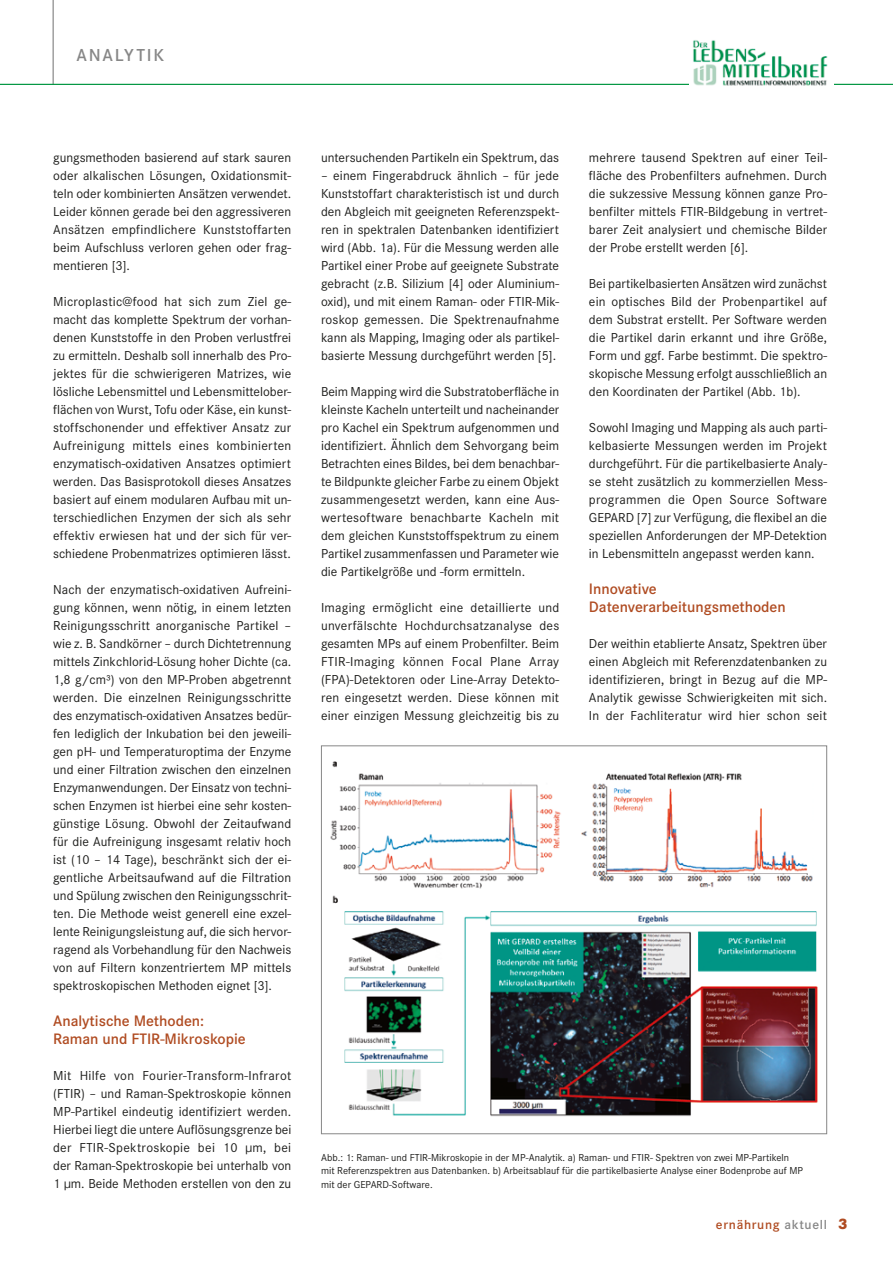
<style>
.page{position:relative;width:893px;height:1263px;background:#fff}
.page>*{position:absolute;margin:0;border:0;box-sizing:border-box;transform-origin:0 0}
.Rubrik{font:600 18px "Corporate S";letter-spacing:.1em;color:#878787}
.Zwischentitel{font:600 15.75px/18px "Corporate S";color:#b04c22}
.t1{font:800 15.75px "Corporate S";color:#b04c22}
.Fließtext{font:13.5px/18px "Corporate S";color:#1d1d1b;text-align:justify}
.t2{font:600 13.5px "Corporate S";letter-spacing:.05em;color:#b04c22}
.Bildunterschrift{font:10.5px/13.5px "Corporate S";color:#1d1d1b}
.s1{color:#878787}
</style>
<div class="page">
<hr style="left:53px;top:0;width:1px;height:85px;background:#878787">
<hr style="left:0;top:84px;width:893px;height:1px;background:#009641">
<div style="left:689px;top:39px;width:144px;height:49px;background:#fff"></div>
<img style="left:693px;top:40px;width:135px;height:46px">
<img style="left:330px;top:761px;width:488px;height:356px">
<p class="Rubrik" style="left:77px;top:43px;width:89px">ANALYTIK</p>
<p class="Fließtext" style="left:53px;top:148px;width:240px">gungsmethoden basierend auf stark sauren oder alkalischen Lösungen, Oxidationsmit&shy;teln oder kombinierten Ansätzen verwendet.<br>Leider können gerade bei den aggressiveren Ansätzen empfindlichere Kunststoffarten beim Aufschluss verloren gehen oder frag&shy;mentieren [3].</p>
<p class="Fließtext" style="left:53px;top:292px;width:240px">Microplastic@food hat sich zum Ziel ge&shy;macht das komplette Spektrum der vorhan&shy;denen Kunststoffe in den Proben verlustfrei zu ermitteln. Deshalb soll innerhalb des Pro&shy;jektes für die schwierigeren Matrizes, wie lösliche Lebensmittel und Lebensmittelober&shy;flächen von Wurst, Tofu oder Käse, ein kunst&shy;stoffschonender und effektiver Ansatz zur Aufreinigung mittels eines kombinierten enzymatisch-oxidativen Ansatzes optimiert werden. Das Basisprotokoll dieses Ansatzes basiert auf einem modularen Aufbau mit un&shy;terschiedlichen Enzymen der sich als sehr effektiv erwiesen hat und der sich für ver&shy;schiedene Probenmatrizes optimieren lässt.</p>
<p class="Fließtext" style="left:53px;top:580px;width:240px">Nach der enzymatisch-oxidativen Aufreini&shy;gung können, wenn nötig, in einem letzten Reinigungsschritt anorganische Partikel – wie z. B. Sandkörner ‒ durch Dichtetrennung mittels Zinkchlorid-Lösung hoher Dichte (ca.<br>1,8 g/cm³) von den MP-Proben abgetrennt werden. Die einzelnen Reinigungsschritte des enzymatisch-oxidativen Ansatzes bedür&shy;fen lediglich der Inkubation bei den jeweili&shy;gen pH- und Temperaturoptima der Enzyme und einer Filtration zwischen den einzelnen Enzymanwendungen. Der Einsatz von techni&shy;schen Enzymen ist hierbei eine sehr kosten&shy;günstige Lösung. Obwohl der Zeitaufwand für die Aufreinigung insgesamt relativ hoch ist (10 ‒ 14 Tage), beschränkt sich der ei&shy;gentliche Arbeitsaufwand auf die Filtration und Spülung zwischen den Reinigungsschrit&shy;ten. Die Methode weist generell eine exzel&shy;lente Reinigungsleistung auf, die sich hervor&shy;ragend als Vorbehandlung für den Nachweis von auf Filtern konzentriertem MP mittels spektroskopischen Methoden eignet [3].</p>
<p class="Zwischentitel" style="left:53px;top:1011px;width:194px">Analytische Methoden:<br>Raman und FTIR-Mikroskopie</p>
<p class="Fließtext" style="left:53px;top:1066px;width:240px">Mit Hilfe von Fourier-Transform-Infrarot (FTIR) ‒ und Raman-Spektroskopie können MP-Partikel eindeutig identifiziert werden.<br>Hierbei liegt die untere Auflösungsgrenze bei der FTIR-Spektroskopie bei 10 µm, bei der Raman-Spektroskopie bei unterhalb von 1 µm. Beide Methoden erstellen von den zu</p>
<p class="Fließtext" style="left:321px;top:148px;width:240px">untersuchenden Partikeln ein Spektrum, das ‒ einem Fingerabdruck ähnlich ‒ für jede Kunststoffart charakteristisch ist und durch den Abgleich mit geeigneten Referenzspekt&shy;ren in spektralen Datenbanken identifiziert wird (Abb. 1a). Für die Messung werden alle Partikel einer Probe auf geeignete Substrate gebracht (z.B. Silizium [4] oder Aluminium&shy;oxid), und mit einem Raman- oder FTIR-Mik&shy;roskop gemessen. Die Spektrenaufnahme kann als Mapping, Imaging oder als partikel&shy;basierte Messung durchgeführt werden [5].</p>
<p class="Fließtext" style="left:321px;top:382px;width:240px">Beim Mapping wird die Substratoberfläche in kleinste Kacheln unterteilt und nacheinander pro Kachel ein Spektrum aufgenommen und identifiziert. Ähnlich dem Sehvorgang beim Betrachten eines Bildes, bei dem benachbar&shy;te Bildpunkte gleicher Farbe zu einem Objekt zusammengesetzt werden, kann eine Aus&shy;wertesoftware benachbarte Kacheln mit dem gleichen Kunststoffspektrum zu einem Partikel zusammenfassen und Parameter wie die Partikelgröße und -form ermitteln.</p>
<p class="Fließtext" style="left:321px;top:598px;width:240px">Imaging ermöglicht eine detaillierte und unverfälschte Hochdurchsatzanalyse des gesamten MPs auf einem Probenfilter. Beim FTIR-Imaging können Focal Plane Array (FPA)-Detektoren oder Line-Array Detekto&shy;ren eingesetzt werden. Diese können mit einer einzigen Messung gleichzeitig bis zu</p>
<p class="Fließtext" style="left:589px;top:148px;width:240px">mehrere tausend Spektren auf einer Teil&shy;fläche des Probenfilters aufnehmen. Durch die sukzessive Messung können ganze Pro&shy;benfilter mittels FTIR-Bildgebung in vertret&shy;barer Zeit analysiert und chemische Bilder der Probe erstellt werden [6].</p>
<p class="Fließtext" style="left:589px;top:274px;width:240px">Bei partikelbasierten Ansätzen wird zunächst ein optisches Bild der Probenpartikel auf dem Substrat erstellt. Per Software werden die Partikel darin erkannt und ihre Größe, Form und ggf. Farbe bestimmt. Die spektro&shy;skopische Messung erfolgt ausschließlich an den Koordinaten der Partikel (Abb. 1b).</p>
<p class="Fließtext" style="left:589px;top:418px;width:240px">Sowohl Imaging und Mapping als auch parti&shy;kelbasierte Messungen werden im Projekt durchgeführt. Für die partikelbasierte Analy&shy;se steht zusätzlich zu kommerziellen Mess&shy;programmen die Open Source Software GEPARD [7] zur Verfügung, die flexibel an die speziellen Anforderungen der MP-Detektion in Lebensmitteln angepasst werden kann.</p>
<p class="Zwischentitel" style="left:589px;top:579px;width:198px">Innovative<br>Datenverarbeitungsmethoden</p>
<p class="Fließtext" style="left:589px;top:634px;width:240px">Der weithin etablierte Ansatz, Spektren über einen Abgleich mit Referenzdatenbanken zu identifizieren, bringt in Bezug auf die MP-Analytik gewisse Schwierigkeiten mit sich.<br>In der Fachliteratur wird hier schon seit</p>
<p class="Bildunterschrift" style="left:321px;top:1150px;width:484px">Abb.: 1: Raman- und FTIR-Mikroskopie in der MP-Analytik. a) Raman- und FTIR- Spektren von zwei MP-Partikeln mit Referenzspektren aus Datenbanken. b) Arbeitsablauf für die partikelbasierte Analyse einer Bodenprobe auf MP mit der GEPARD-Software.</p>
<p class="t2" style="left:716px;top:1215px;width:113px">ernährung <span class="s1">aktuell</span></p>
<p class="t1" style="left:838px;top:1212px;width:11px">3</p>
</div>
